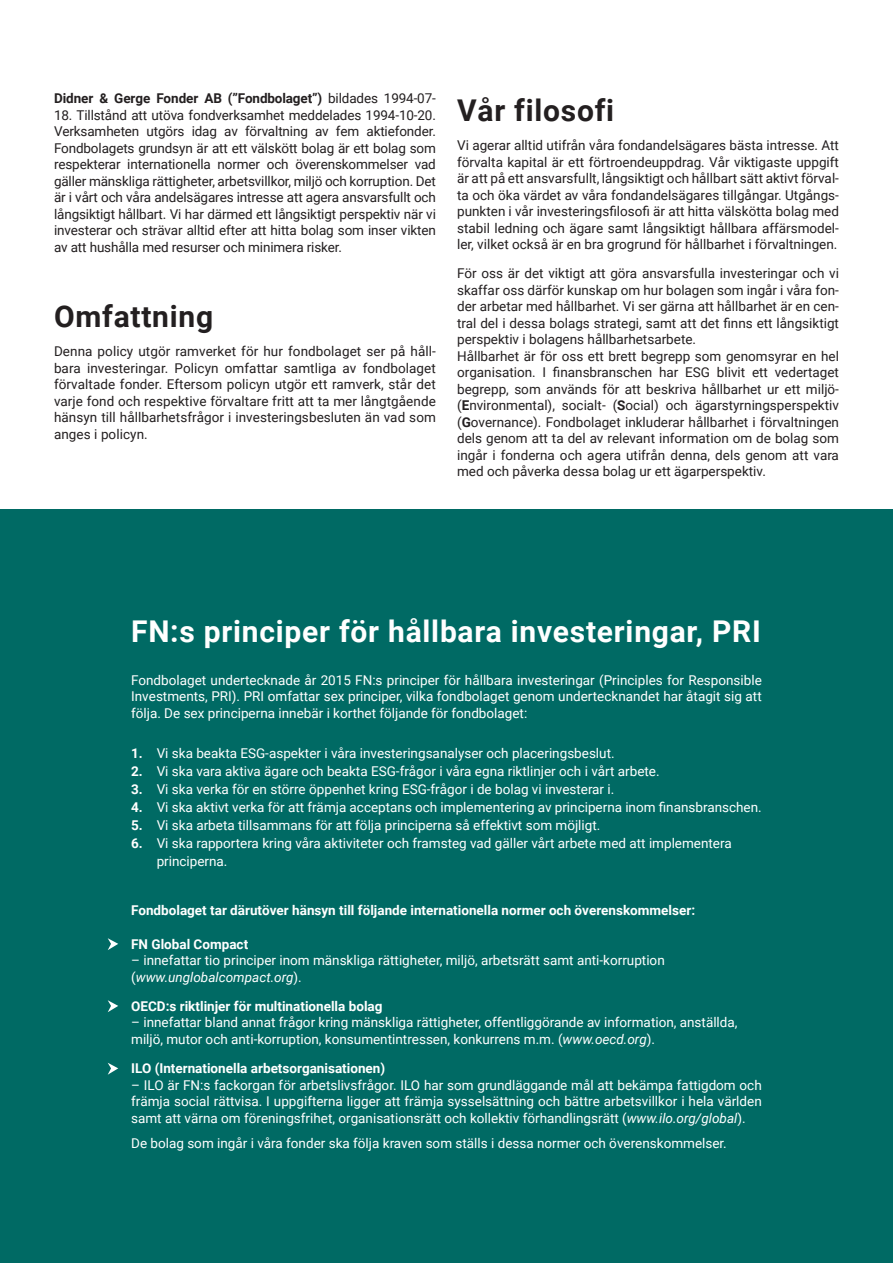
<style>
.page{position:relative;width:893px;height:1263px;background:#fff}
.page>*{position:absolute;margin:0;border:0;box-sizing:border-box;transform-origin:0 0}
.Mellanrubrik{font:700 30px "Roboto";letter-spacing:.025em;color:#fff}
.Mellanrubrik-2{font:700 30px "Roboto";letter-spacing:.025em;color:#231f20}
.Brödtext{font:700 30px "Roboto";letter-spacing:.025em;color:#231f20}
.Brödtext-2{font:13.5px/16.5px "Roboto";color:#231f20;text-align:justify}
.Brödtext-3{font:13.5px/16.5px "Roboto";color:#fff;text-align:justify}
.Mellanrubrik-3{font:13.5px/16.5px "Roboto";color:#231f20;text-align:justify}
.Brödtext-4{font:700 13.5px "Roboto";color:#fff}
.Brödtext-5{font:700 13.5px "Roboto";letter-spacing:-.005em;color:#231f20}
.Brödtext-6{font:italic 13.5px "Roboto";color:#fff}
.s1{font-weight:400}
.s2{font-weight:700}
.s3{font-style:normal}
.s4{font-style:italic}
</style>
<div class="page">
<div style="left:0;top:509px;width:893px;height:754px;background:#006a64"></div>
<svg style="left:108px;top:938px;width:10px;height:12px"></svg>
<svg style="left:108px;top:1000px;width:10px;height:12px"></svg>
<svg style="left:108px;top:1063px;width:10px;height:12px"></svg>
<p class="Brödtext-5" style="left:54px;top:89px;width:383px">Didner &amp; Gerge Fonder AB (”Fondbolaget”) <span class="s1">bildades 1994-07-</span></p>
<p class="Brödtext-2" style="left:54px;top:106px;width:383px">18. Tillstånd att utöva fondverksamhet meddelades 1994-10-20.<br>Verksamheten utgörs idag av förvaltning av fem aktiefonder.<br>Fondbolagets grundsyn är att ett välskött bolag är ett bolag som respekterar internationella normer och överenskommelser vad gäller mänskliga rättigheter, arbetsvillkor, miljö och korruption. Det är i vårt och våra andelsägares intresse att agera ansvarsfullt och långsiktigt hållbart. Vi har därmed ett långsiktigt perspektiv när vi investerar och strävar alltid efter att hitta bolag som inser vikten av att hushålla med resurser och minimera risker.</p>
<p class="Brödtext" style="left:54px;top:295px;width:161px">Omfattning</p>
<p class="Brödtext-2" style="left:54px;top:343px;width:383px">Denna policy utgör ramverket för hur fondbolaget ser på håll&shy;bara investeringar. Policyn omfattar samtliga av fondbolaget förvaltade fonder. Eftersom policyn utgör ett ramverk, står det varje fond och respektive förvaltare fritt att ta mer långtgående hänsyn till hållbarhetsfrågor i investeringsbesluten än vad som anges i policyn.</p>
<p class="Mellanrubrik-2" style="left:457px;top:89px;width:159px">Vår filosofi</p>
<p class="Mellanrubrik-3" style="left:457px;top:136px;width:383px">Vi agerar alltid utifrån våra fondandelsägares bästa intresse. Att förvalta kapital är ett förtroendeuppdrag. Vår viktigaste uppgift är att på ett ansvarsfullt, långsiktigt och hållbart sätt aktivt förval&shy;ta och öka värdet av våra fondandelsägares tillgångar. Utgångs&shy;punkten i vår investeringsfilosofi är att hitta välskötta bolag med stabil ledning och ägare samt långsiktigt hållbara affärsmodel&shy;ler, vilket också är en bra grogrund för hållbarhet i förvaltningen.</p>
<p class="Brödtext-2" style="left:457px;top:265px;width:383px">För oss är det viktigt att göra ansvarsfulla investeringar och vi skaffar oss därför kunskap om hur bolagen som ingår i våra fon&shy;der arbetar med hållbarhet. Vi ser gärna att hållbarhet är en cen&shy;tral del i dessa bolags strategi, samt att det finns ett långsiktigt perspektiv i bolagens hållbarhetsarbete.</p>
<p class="Brödtext-2" style="left:457px;top:347px;width:383px">Hållbarhet är för oss ett brett begrepp som genomsyrar en hel organisation. I finansbranschen har ESG blivit ett vedertaget begrepp, som används för att beskriva hållbarhet ur ett miljö-(<span class="s2">E</span>nvironmental), socialt- (<span class="s2">S</span>ocial) och ägarstyrningsperspektiv (<span class="s2">G</span>overnance). Fondbolaget inkluderar hållbarhet i förvaltningen dels genom att ta del av relevant information om de bolag som ingår i fonderna och agera utifrån denna, dels genom att vara med och påverka dessa bolag ur ett ägarperspektiv.</p>
<p class="Mellanrubrik" style="left:131px;top:610px;width:631px">FN:s principer för hållbara investeringar, PRI</p>
<p class="Brödtext-3" style="left:131px;top:671px;width:632px">Fondbolaget undertecknade år 2015 FN:s principer för hållbara investeringar (Principles for Responsible Investments, PRI). PRI omfattar sex principer, vilka fondbolaget genom undertecknandet har åtagit sig att följa. De sex principerna innebär i korthet följande för fondbolaget:</p>
<p class="Brödtext-3" style="left:131px;top:744px;width:485px"><span class="s2">1.</span> Vi ska beakta ESG-aspekter i våra investeringsanalyser och placeringsbeslut.</p>
<p class="Brödtext-3" style="left:131px;top:762px;width:530px"><span class="s2">2.</span> Vi ska vara aktiva ägare och beakta ESG-frågor i våra egna riktlinjer och i vårt arbete.</p>
<p class="Brödtext-3" style="left:131px;top:780px;width:485px"><span class="s2">3.</span> Vi ska verka för en större öppenhet kring ESG-frågor i de bolag vi investerar i.</p>
<p class="Brödtext-3" style="left:131px;top:798px;width:632px"><span class="s2">4.</span> Vi ska aktivt verka för att främja acceptans och implementering av principerna inom finansbranschen.</p>
<p class="Brödtext-3" style="left:131px;top:816px;width:471px"><span class="s2">5.</span> Vi ska arbeta tillsammans för att följa principerna så effektivt som möjligt.</p>
<p class="Brödtext-3" style="left:131px;top:834px;width:602px"><span class="s2">6.</span> Vi ska rapportera kring våra aktiviteter och framsteg vad gäller vårt arbete med att implementera</p>
<p class="Brödtext-3" style="left:157px;top:852px;width:72px">principerna.</p>
<p class="Brödtext-4" style="left:131px;top:900px;width:565px">Fondbolaget tar därutöver hänsyn till följande internationella normer och överenskommelser:</p>
<p class="Brödtext-4" style="left:131px;top:934px;width:119px">FN Global Compact</p>
<p class="Brödtext-3" style="left:131px;top:951px;width:535px">– innefattar tio principer inom mänskliga rättigheter, miljö, arbetsrätt samt anti-korruption</p>
<p class="Brödtext-6" style="left:131px;top:967px;width:172px"><span class="s3">(</span>www.unglobalcompact.org<span class="s3">).</span></p>
<p class="Brödtext-4" style="left:131px;top:997px;width:253px">OECD:s riktlinjer för multinationella bolag</p>
<p class="Brödtext-3" style="left:131px;top:1014px;width:608px">– innefattar bland annat frågor kring mänskliga rättigheter, offentliggörande av information, anställda,</p>
<p class="Brödtext-3" style="left:131px;top:1030px;width:525px">miljö, mutor och anti-korruption, konsumentintressen, konkurrens m.m. (<span class="s4">www.oecd.org</span>).</p>
<p class="Brödtext-4" style="left:131px;top:1059px;width:256px">ILO (Internationella arbetsorganisationen)</p>
<p class="Brödtext-3" style="left:131px;top:1076px;width:632px">– ILO är FN:s fackorgan för arbetslivsfrågor. ILO har som grundläggande mål att bekämpa fattigdom och främja social rättvisa. I uppgifterna ligger att främja sysselsättning och bättre arbetsvillkor i hela världen samt att värna om föreningsfrihet, organisationsrätt och kollektiv förhandlingsrätt (<span class="s4">www.ilo.org/global</span>).</p>
<p class="Brödtext-3" style="left:131px;top:1134px;width:597px">De bolag som ingår i våra fonder ska följa kraven som ställs i dessa normer och överenskommelser.</p>
</div>
